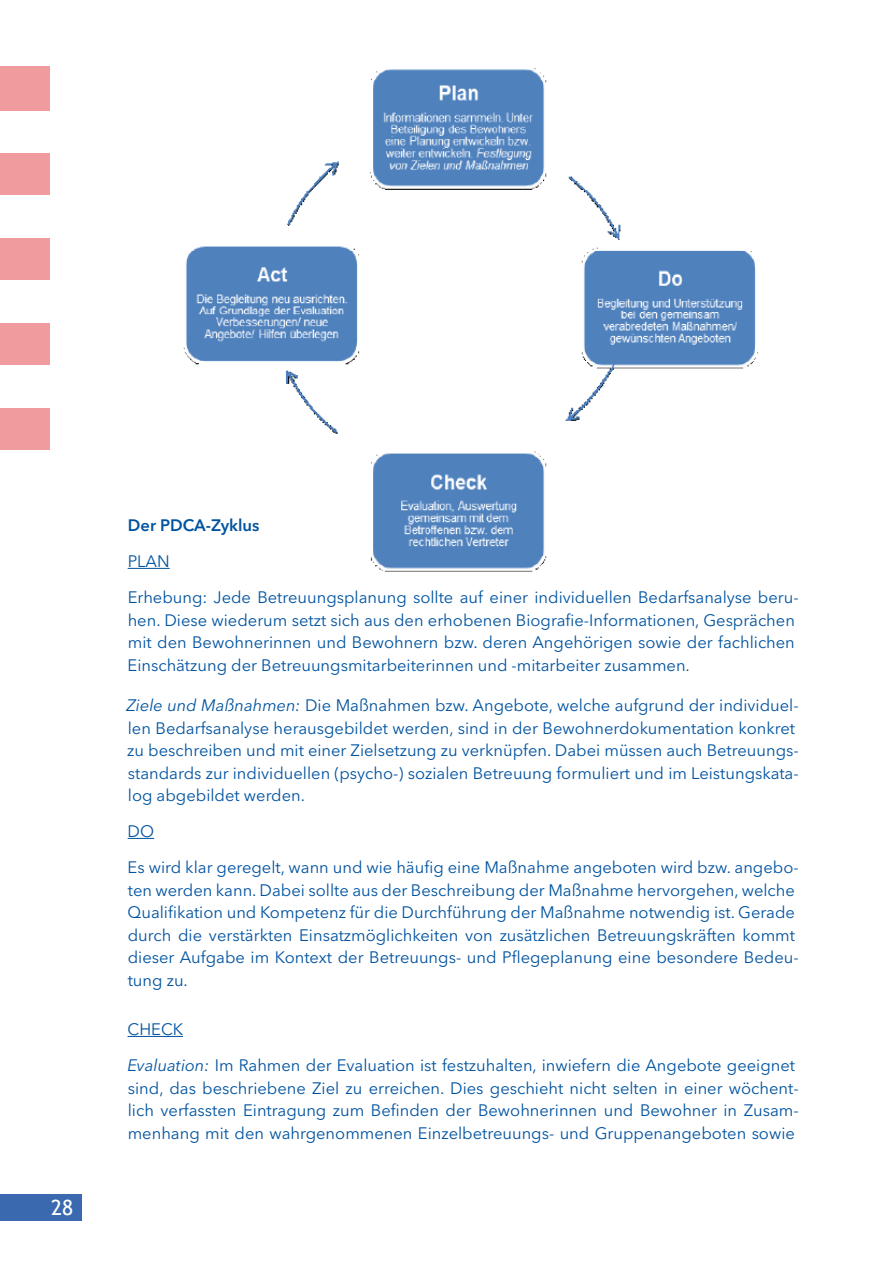
<style>
.page{position:relative;width:893px;height:1263px;background:#fff}
.page>*{position:absolute;margin:0;border:0;box-sizing:border-box;transform-origin:0 0}
.t1{font:21px "Trebuchet MS";color:#fff}
.t2{font:16.5px/22.5px "Avenir Next LT Pro";color:#0153a0}
.t3{font:600 16.5px "Avenir Next LT Pro";color:#0153a0}
.s1{font-style:italic}
</style>
<div class="page">
<div style="left:0;top:1194px;width:82px;height:26px;background:#3b69af"></div>
<div style="left:0;top:66px;width:50px;height:45px;background:#f09b9e"></div>
<div style="left:0;top:154px;width:50px;height:41px;background:#f09b9e"></div>
<div style="left:0;top:239px;width:50px;height:41px;background:#f09b9e"></div>
<div style="left:0;top:408px;width:50px;height:42px;background:#f09b9e"></div>
<div style="left:0;top:324px;width:50px;height:41px;background:#f09b9e"></div>
<hr style="left:128px;top:1036px;width:55px;height:1px;background:#0153a0">
<svg style="left:128px;top:838px;width:26px;height:1px"></svg>
<img style="left:131px;top:68px;width:628px;height:504px">
<hr style="left:128px;top:568px;width:42px;height:1px;background:#0153a0">
<p class="t1" style="left:51px;top:1194px;width:24px">28</p>
<p class="t3" style="left:128px;top:515px;width:133px">Der PDCA-Zyklus</p>
<p class="t2" style="left:128px;top:543px;width:673px;line-height:36px">PLAN<br>Erhebung: Jede Betreuungsplanung sollte auf einer individuellen Bedarfsanalyse beru-</p>
<p class="t2" style="left:128px;top:609px;width:669px;text-align:justify">hen. Diese wiederum setzt sich aus den erhobenen Biografie-Informationen, Gesprächen mit den Bewohnerinnen und Bewohnern bzw. deren Angehörigen sowie der fachlichen Einschätzung der Betreuungsmitarbeiterinnen und -mitarbeiter zusammen.</p>
<p class="t2" style="left:126px;top:694px;width:674px"><span class="s1">Ziele und Maßnahmen:</span> Die Maßnahmen bzw. Angebote, welche aufgrund der individuel&shy;len Bedarfsanalyse herausgebildet werden, sind in der Bewohnerdokumentation konkret zu beschreiben und mit einer Zielsetzung zu verknüpfen. Dabei müssen auch Betreuungs&shy;standards zur individuellen (psycho-) sozialen Betreuung formuliert und im Leistungskata&shy;log abgebildet werden.</p>
<p class="t2" style="left:128px;top:820px;width:28px">DO</p>
<p class="t2" style="left:128px;top:856px;width:673px">Es wird klar geregelt, wann und wie häufig eine Maßnahme angeboten wird bzw. angebo&shy;ten werden kann. Dabei sollte aus der Beschreibung der Maßnahme hervorgehen, welche Qualifikation und Kompetenz für die Durchführung der Maßnahme notwendig ist. Gerade durch die verstärkten Einsatzmöglichkeiten von zusätzlichen Betreuungskräften kommt dieser Aufgabe im Kontext der Betreuungs- und Pflegeplanung eine besondere Bedeu&shy;tung zu.</p>
<p class="t2" style="left:127px;top:1018px;width:57px">CHECK</p>
<p class="t2" style="left:128px;top:1054px;width:673px"><span class="s1">Evaluation:</span> Im Rahmen der Evaluation ist festzuhalten, inwiefern die Angebote geeignet sind, das beschriebene Ziel zu erreichen. Dies geschieht nicht selten in einer wöchent&shy;lich verfassten Eintragung zum Befinden der Bewohnerinnen und Bewohner in Zusam&shy;menhang mit den wahrgenommenen Einzelbetreuungs- und Gruppenangeboten sowie</p>
</div>
